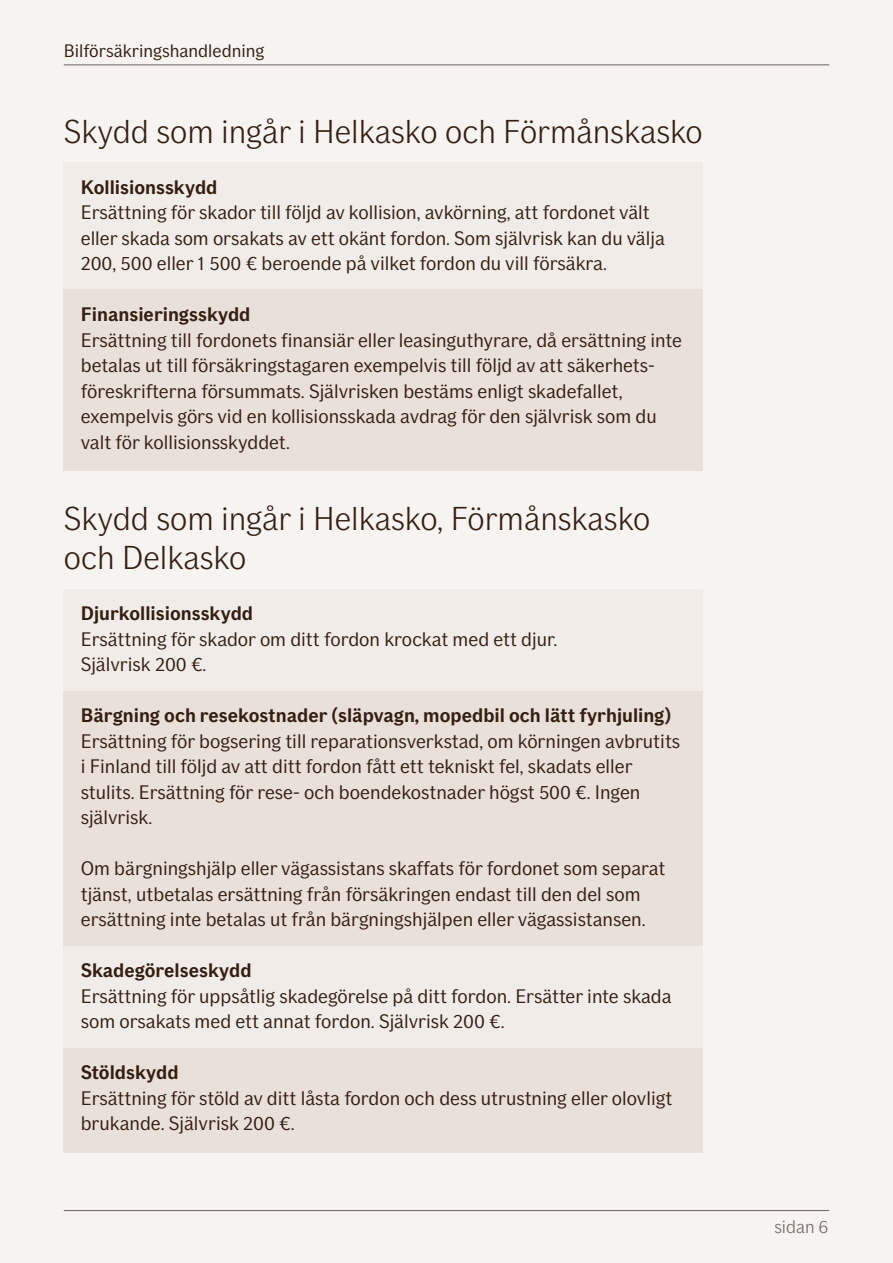
<style>
.page{position:relative;width:893px;height:1263px;background:#f6f3f0}
.page>*{position:absolute;margin:0;border:0;box-sizing:border-box;transform-origin:0 0}
.t1{font:300 33px/39px "If Sans";color:#331e11}
.t2{font:19.5px/25.5px "If Sans";color:#331e11}
.t3{font:700 19.5px "If Sans";color:#331e11}
.t4{font:18px "If Sans";color:#331e11}
.t5{font:300 18px "If Sans";color:#6e625e}
</style>
<div class="page">
<hr style="left:64px;top:64px;width:765px;height:1px;background:#6e625e">
<hr style="left:64px;top:1210px;width:765px;height:1px;background:#6e625e">
<div style="left:64px;top:162px;width:639px;height:130px;background:#f1ece8"></div>
<div style="left:64px;top:290px;width:639px;height:181px;background:#e8e0d9"></div>
<div style="left:64px;top:589px;width:639px;height:104px;background:#f1ece8"></div>
<div style="left:64px;top:691px;width:639px;height:257px;background:#e8e0d9"></div>
<div style="left:64px;top:946px;width:639px;height:104px;background:#f1ece8"></div>
<div style="left:64px;top:1048px;width:639px;height:104px;background:#e8e0d9"></div>
<p class="t4" style="left:64px;top:40px;width:202px">Bilförsäkringshandledning</p>
<h1 class="t1" style="left:64px;top:112px;width:641px">Skydd som ingår i Helkasko och Förmånskasko</h1>
<p class="t3" style="left:81px;top:175px;width:138px">Kollisionsskydd</p>
<p class="t2" style="left:81px;top:200px;width:586px">Ersättning för skador till följd av kollision, avkörning, att fordonet vält eller skada som orsakats av ett okänt fordon. Som självrisk kan du välja<br>200, 500 eller 1 500 € beroende på vilket fordon du vill försäkra.</p>
<p class="t3" style="left:81px;top:303px;width:171px">Finansieringsskydd</p>
<p class="t2" style="left:81px;top:327px;width:603px">Ersättning till fordonets finansiär eller leasinguthyrare, då ersättning inte betalas ut till försäkringstagaren exempelvis till följd av att säkerhets&shy;föreskrifterna försummats. Självrisken bestäms enligt skadefallet, exempelvis görs vid en kollisionsskada avdrag för den självrisk som du valt för kollisionsskyddet.</p>
<h1 class="t1" style="left:64px;top:499px;width:588px">Skydd som ingår i Helkasko, Förmånskasko och Delkasko</h1>
<p class="t3" style="left:81px;top:602px;width:174px">Djurkollisionsskydd</p>
<p class="t2" style="left:81px;top:626px;width:478px">Ersättning för skador om ditt fordon krockat med ett djur.<br>Självrisk 200 €.</p>
<p class="t3" style="left:81px;top:704px;width:592px">Bärgning och resekostnader (släpvagn, mopedbil och lätt fyrhjuling)</p>
<p class="t2" style="left:81px;top:728px;width:601px">Ersättning för bogsering till reparationsverkstad, om körningen avbrutits i Finland till följd av att ditt fordon fått ett tekniskt fel, skadats eller stulits. Ersättning för rese- och boendekostnader högst 500 €. Ingen självrisk.</p>
<p class="t2" style="left:81px;top:856px;width:586px">Om bärgningshjälp eller vägassistans skaffats för fordonet som separat tjänst, utbetalas ersättning från försäkringen endast till den del som ersättning inte betalas ut från bärgningshjälpen eller vägassistansen.</p>
<p class="t3" style="left:81px;top:959px;width:172px">Skadegörelseskydd</p>
<p class="t2" style="left:81px;top:983px;width:592px">Ersättning för uppsåtlig skadegörelse på ditt fordon. Ersätter inte skada som orsakats med ett annat fordon. Självrisk 200 €.</p>
<p class="t3" style="left:81px;top:1061px;width:99px">Stöldskydd</p>
<p class="t2" style="left:81px;top:1085px;width:593px">Ersättning för stöld av ditt låsta fordon och dess utrustning eller olovligt brukande. Självrisk 200 €.</p>
<p class="t5" style="left:774px;top:1217px;width:55px">sidan 6</p>
</div>
